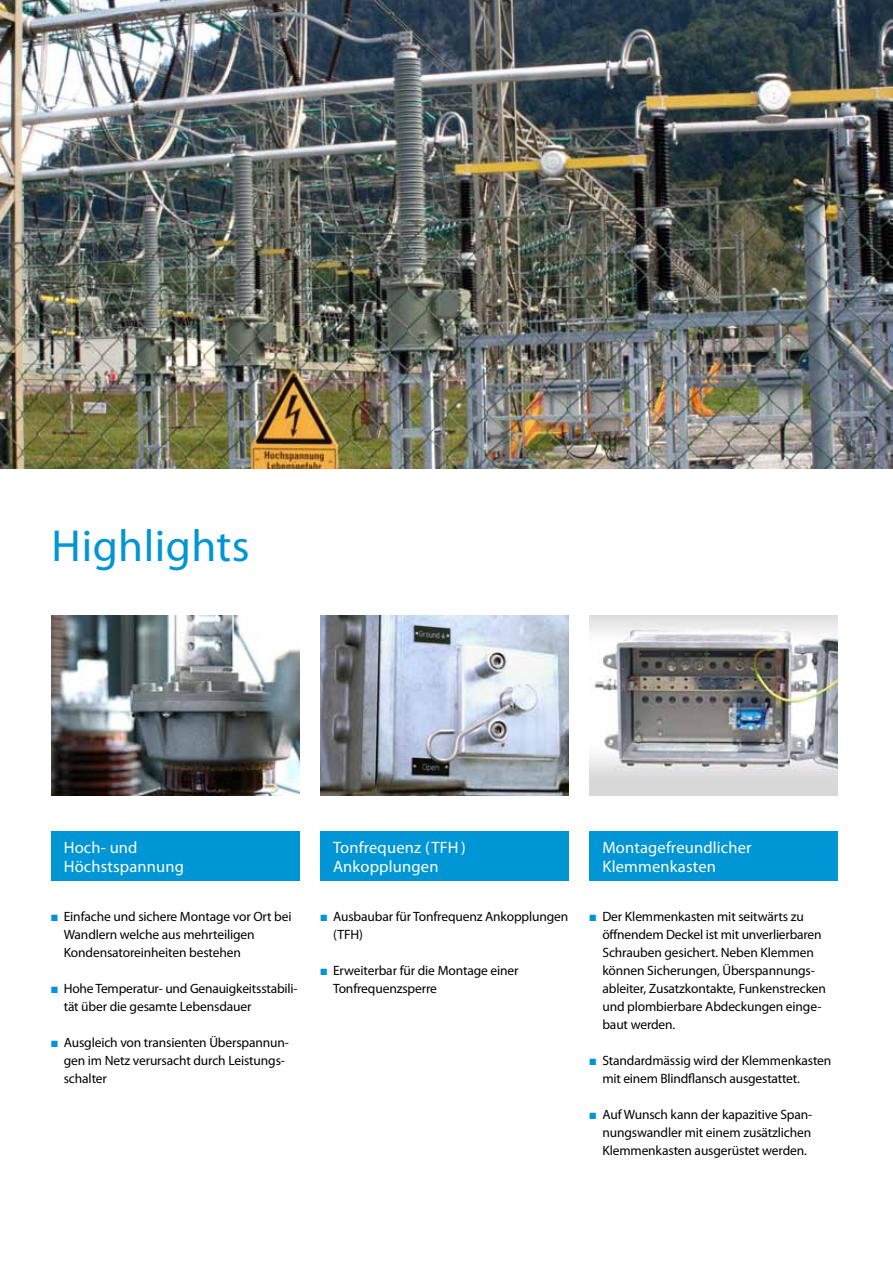
<style>
.page{position:relative;width:893px;height:1263px;background:#fff}
.page>*{position:absolute;margin:0;border:0;box-sizing:border-box;transform-origin:0 0}
.t1{font:45px "Myriad Pro";letter-spacing:.01em;color:#0095d5}
.t2{font:16.5px/18.8px "Myriad Pro";letter-spacing:.01em;color:#fff}
.t3{font:13.5px/18px "Myriad Pro";letter-spacing:-.01em;color:#000}
.s1{color:#0095d5}
</style>
<div class="page">
<img style="left:51px;top:615px;width:248px;height:180px">
<img style="left:320px;top:615px;width:248px;height:180px">
<img style="left:590px;top:615px;width:248px;height:180px">
<img style="left:0;top:0;width:893px;height:469px">
<div style="left:51px;top:831px;width:248px;height:50px;background:#0095d5"></div>
<div style="left:320px;top:831px;width:248px;height:50px;background:#0095d5"></div>
<div style="left:590px;top:831px;width:248px;height:50px;background:#0095d5"></div>
<h1 class="t1" style="left:51px;top:518px;width:200px">Highlights</h1>
<p class="t2" style="left:64px;top:838px;width:122px">Hoch- und<br>Höchstspannung</p>
<p class="t2" style="left:333px;top:838px;width:134px">Tonfrequenz (TFH)<br>Ankopplungen</p>
<p class="t2" style="left:602px;top:838px;width:151px">Montagefreundlicher<br>Klemmenkasten</p>
<p class="t3" style="left:64px;top:908px;width:229px;text-indent:-13px"><span class="s1">■</span> Einfache und sichere Montage vor Ort bei<br>Wandlern welche aus mehrteiligen<br>Kondensatoreinheiten bestehen</p>
<p class="t3" style="left:64px;top:980px;width:235px;text-indent:-13px"><span class="s1">■</span> Hohe Temperatur- und Genauigkeitsstabili&shy;tät über die gesamte Lebensdauer</p>
<p class="t3" style="left:64px;top:1034px;width:227px;text-indent:-13px"><span class="s1">■</span> Ausgleich von transienten Überspannun&shy;gen im Netz verursacht durch Leistungs&shy;schalter</p>
<p class="t3" style="left:333px;top:908px;width:237px;text-indent:-13px"><span class="s1">■</span> Ausbaubar für Tonfrequenz Ankopplungen (TFH)</p>
<p class="t3" style="left:333px;top:962px;width:187px;text-indent:-13px"><span class="s1">■</span> Erweiterbar für die Montage einer<br>Tonfrequenzsperre</p>
<p class="t3" style="left:602px;top:908px;width:225px;text-indent:-13px"><span class="s1">■</span> Der Klemmenkasten mit seitwärts zu öffnendem Deckel ist mit unverlierbaren Schrauben gesichert. Neben Klemmen können Sicherungen, Überspannungs&shy;ableiter, Zusatzkontakte, Funkenstrecken und plombierbare Abdeckungen einge&shy;baut werden.</p>
<p class="t3" style="left:602px;top:1052px;width:230px;text-indent:-13px"><span class="s1">■</span> Standardmässig wird der Klemmenkasten mit einem Blindflansch ausgestattet.</p>
<p class="t3" style="left:602px;top:1106px;width:211px;text-align:justify;text-indent:-13px"><span class="s1">■</span> Auf Wunsch kann der kapazitive Span&shy;nungswandler mit einem zusätzlichen Klemmenkasten ausgerüstet werden.</p>
</div>
